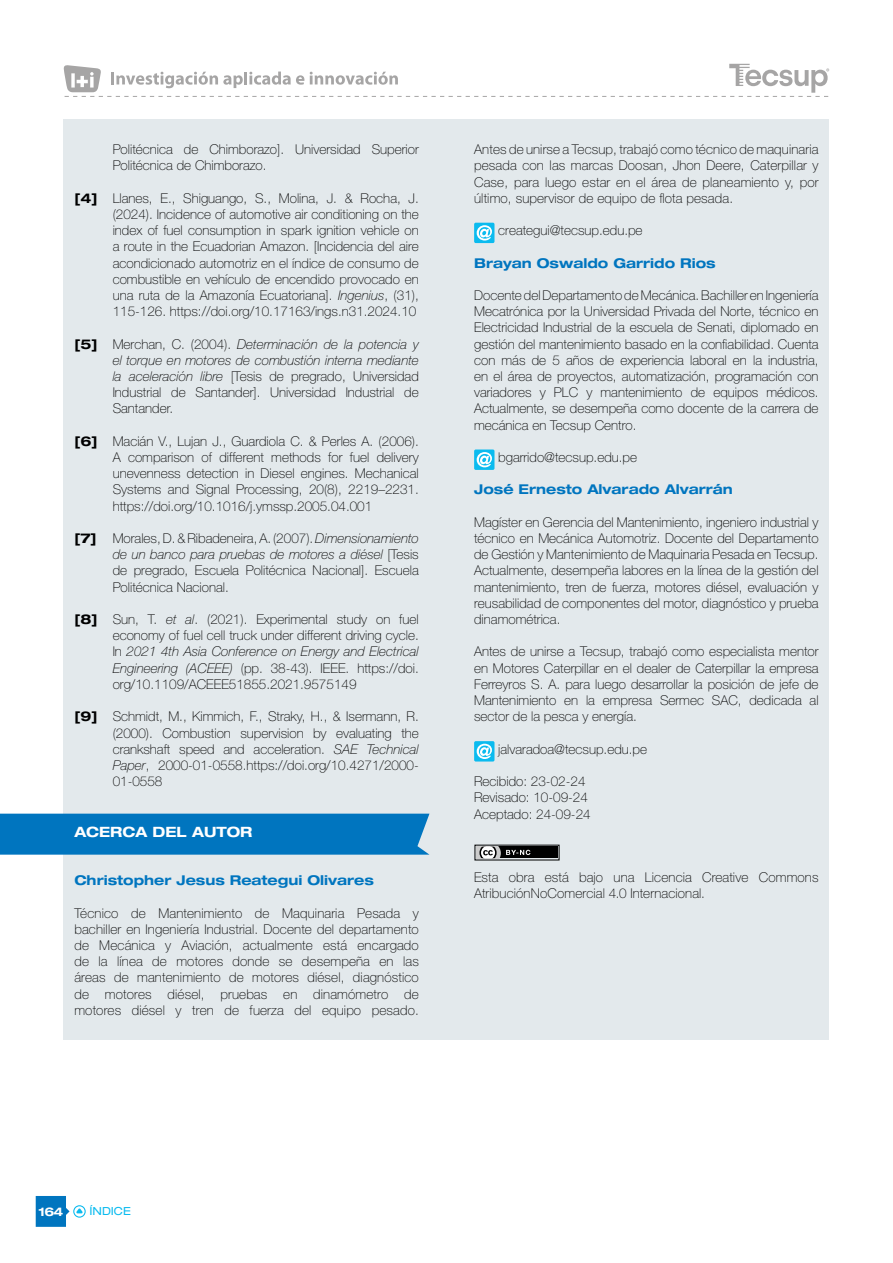
<style>
.page{position:relative;width:893px;height:1263px;background:#fff}
.page>*{position:absolute;margin:0;border:0;box-sizing:border-box;transform-origin:0 0}
.t1{font:700 expanded 14.25px "Helvetica Neue LT Std";color:#fff}
.t2{font:100 13.5px/16.2px "Helvetica Neue LT Std";color:#000;text-align:justify}
.t3{font:700 expanded 13.5px "Helvetica Neue LT Std";color:#0075bf}
.t4{font:700 expanded 12px "Helvetica Neue LT Std";color:#fff}
.t5{font:expanded 11.1px "Helvetica Neue LT Std";color:#0bbbef}
.s1{font-weight:700;font-stretch:expanded}
.s2{font-style:italic}
</style>
<div class="page">
<svg style="left:36px;top:1196px;width:50px;height:31px"></svg>
<svg style="left:64px;top:64px;width:765px;height:33px"></svg>
<div style="left:64px;top:119px;width:765px;height:921px;background:#e3e9ec"></div>
<div style="left:0;top:814px;width:429px;height:41px;background:#0075bf"></div>
<div style="left:474px;top:223px;width:20px;height:20px;background:#0bbbef;border-radius:2px"></div>
<svg style="left:477px;top:225px;width:15px;height:16px"></svg>
<div style="left:474px;top:449px;width:20px;height:21px;background:#0bbbef;border-radius:2px"></div>
<svg style="left:477px;top:452px;width:15px;height:15px"></svg>
<div style="left:474px;top:741px;width:20px;height:20px;background:#0bbbef;border-radius:2px"></div>
<svg style="left:477px;top:744px;width:15px;height:15px"></svg>
<div style="left:477px;top:847px;width:80px;height:11px;background:#000"></div>
<svg style="left:477px;top:847px;width:53px;height:11px"></svg>
<div style="left:474px;top:845px;width:85px;height:15px;border:1px solid #000"></div>
<p class="t2" style="left:113px;top:141px;width:308px">Politécnica de Chimborazo]. Universidad Superior<br>Politécnica de Chimborazo.</p>
<p class="t2" style="left:113px;top:190px;width:308px;text-indent:-38px"><span class="s1">[4]</span> Llanes, E., Shiguango, S., Molina, J. &amp; Rocha, J. (2024). Incidence of automotive air conditioning on the index of fuel consumption in spark ignition vehicle on a route in the Ecuadorian Amazon. [Incidencia del aire acondicionado automotriz en el índice de consumo de combustible en vehículo de encendido provocado en una ruta de la Amazonía Ecuatoriana]. <span class="s2">Ingenius</span>, (31), 115-126. https://doi.org/10.17163/ings.n31.2024.10</p>
<p class="t2" style="left:113px;top:336px;width:308px;text-indent:-38px"><span class="s1">[5]</span> Merchan, C. (2004). <span class="s2">Determinación de la potencia y el torque en motores de combustión interna mediante la aceleración libre</span> [Tesis de pregrado, Universidad Industrial de Santander]. Universidad Industrial de Santander.</p>
<p class="t2" style="left:113px;top:433px;width:308px;text-indent:-38px"><span class="s1">[6]</span> Macián V., Lujan J., Guardiola C. &amp; Perles A. (2006).<br>A comparison of different methods for fuel delivery unevenness detection in Diesel engines. Mechanical Systems and Signal Processing, 20(8), 2219–2231. https://doi.org/10.1016/j.ymssp.2005.04.001</p>
<p class="t2" style="left:113px;top:530px;width:308px;text-indent:-38px"><span class="s1">[7]</span> Morales, D. &amp; Ribadeneira, A. (2007). <span class="s2">Dimensionamiento de un banco para pruebas de motores a diésel</span> [Tesis de pregrado, Escuela Politécnica Nacional]. Escuela Politécnica Nacional.</p>
<p class="t2" style="left:113px;top:611px;width:308px;text-indent:-38px"><span class="s1">[8]</span> Sun, T. <span class="s2">et al</span>. (2021). Experimental study on fuel economy of fuel cell truck under different driving cycle.<br>In <span class="s2">2021 4th Asia Conference on Energy and Electrical Engineering (ACEEE)</span> (pp. 38-43). IEEE. https://doi. org/10.1109/ACEEE51855.2021.9575149</p>
<p class="t2" style="left:113px;top:708px;width:308px;text-indent:-38px"><span class="s1">[9]</span> Schmidt, M., Kimmich, F., Straky, H., &amp; Isermann, R. (2000). Combustion supervision by evaluating the crankshaft speed and acceleration. <span class="s2">SAE Technical Paper</span>, 2000-01-0558.https://doi.org/10.4271/2000- 01-0558</p>
<p class="t1" style="left:74px;top:822px;width:179px">ACERCA DEL AUTOR</p>
<p class="t3" style="left:74px;top:872px;width:301px">Christopher Jesus Reategui Olivares</p>
<p class="t2" style="left:74px;top:904px;width:346px">Técnico de Mantenimiento de Maquinaria Pesada y bachiller en Ingeniería Industrial. Docente del departamento de Mecánica y Aviación, actualmente está encargado de la línea de motores donde se desempeña en las áreas de mantenimiento de motores diésel, diagnóstico de motores diésel, pruebas en dinamómetro de motores diésel y tren de fuerza del equipo pesado.</p>
<p class="t2" style="left:474px;top:141px;width:346px">Antes de unirse a Tecsup, trabajó como técnico de maquinaria pesada con las marcas Doosan, Jhon Deere, Caterpillar y Case, para luego estar en el área de planeamiento y, por último, supervisor de equipo de flota pesada.</p>
<p class="t2" style="left:498px;top:222px;width:146px">creategui@tecsup.edu.pe</p>
<p class="t3" style="left:474px;top:254px;width:243px">Brayan Oswaldo Garrido Rios</p>
<p class="t2" style="left:474px;top:287px;width:346px">Docente del Departamento de Mecánica. Bachiller en Ingeniería Mecatrónica por la Universidad Privada del Norte, técnico en Electricidad Industrial de la escuela de Senati, diplomado en gestión del mantenimiento basado en la confiabilidad. Cuenta con más de 5 años de experiencia laboral en la industria, en el área de proyectos, automatización, programación con variadores y PLC y mantenimiento de equipos médicos.<br>Actualmente, se desempeña como docente de la carrera de mecánica en Tecsup Centro.</p>
<p class="t2" style="left:498px;top:449px;width:140px">bgarrido@tecsup.edu.pe</p>
<p class="t3" style="left:474px;top:481px;width:260px">José Ernesto Alvarado Alvarrán</p>
<p class="t2" style="left:474px;top:514px;width:346px">Magíster en Gerencia del Mantenimiento, ingeniero industrial y técnico en Mecánica Automotriz. Docente del Departamento de Gestión y Mantenimiento de Maquinaria Pesada en Tecsup.<br>Actualmente, desempeña labores en la línea de la gestión del mantenimiento, tren de fuerza, motores diésel, evaluación y reusabilidad de componentes del motor, diagnóstico y prueba dinamométrica.</p>
<p class="t2" style="left:474px;top:643px;width:346px">Antes de unirse a Tecsup, trabajó como especialista mentor en Motores Caterpillar en el dealer de Caterpillar la empresa Ferreyros S. A. para luego desarrollar la posición de jefe de Mantenimiento en la empresa Sermec SAC, dedicada al sector de la pesca y energía.</p>
<p class="t2" style="left:498px;top:741px;width:150px">jalvaradoa@tecsup.edu.pe</p>
<p class="t2" style="left:474px;top:773px;width:118px;text-align:left">Recibido: 23-02-24<br>Revisado: 10-09-24<br>Aceptado: 24-09-24</p>
<p class="t2" style="left:474px;top:870px;width:346px;line-height:15.8px">Esta obra está bajo una Licencia Creative Commons<br>AtribuciónNoComercial 4.0 Internacional.</p>
<p class="t4" style="left:38px;top:1204px;width:26px">164</p>
<p class="t5" style="left:89px;top:1205px;width:43px">ÍNDICE</p>
</div>
